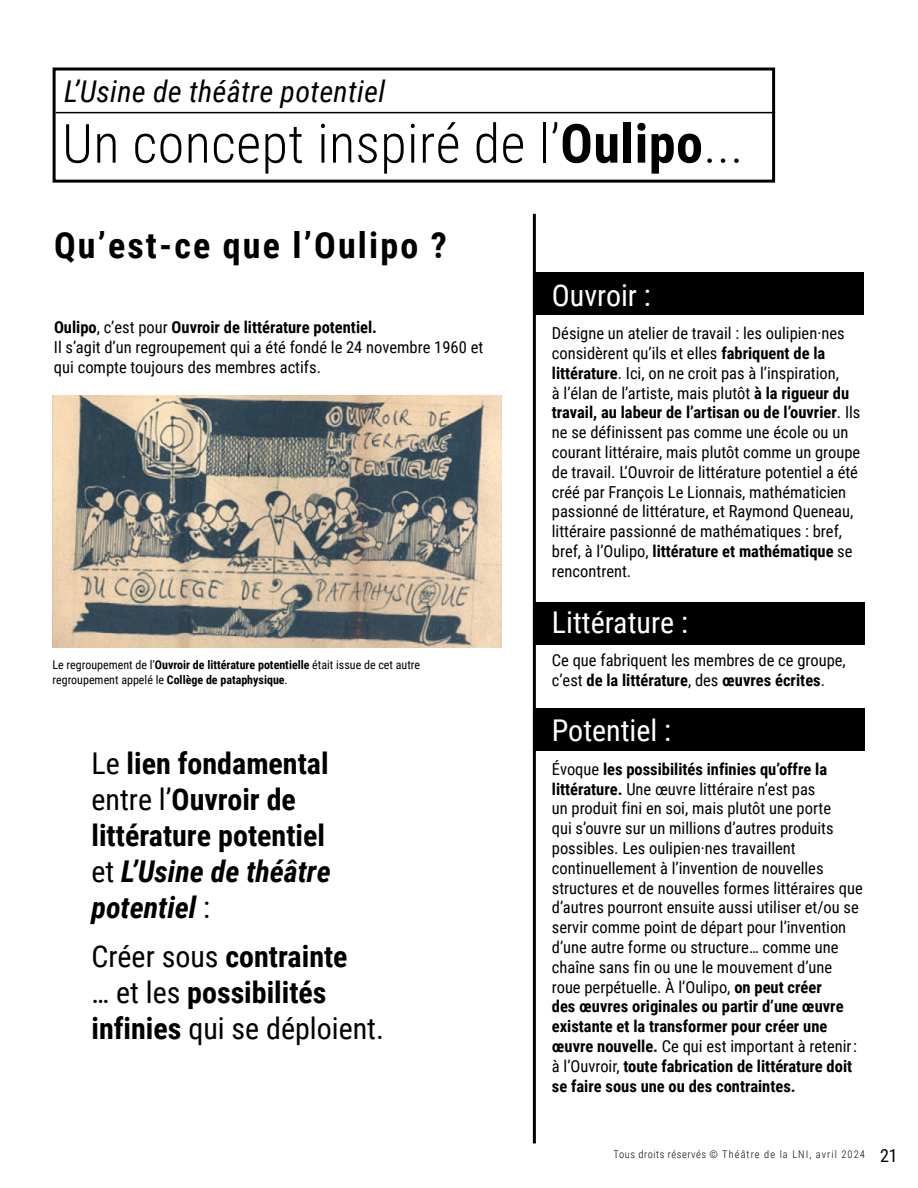
<style>
.page{position:relative;width:918px;height:1188px;background:#fff}
.page>*{position:absolute;margin:0;border:0;box-sizing:border-box;transform-origin:0 0}
.t1{font:300 54px "Roboto Condensed";letter-spacing:.01em;color:#000}
.t2{font:700 36px "Roboto Condensed";letter-spacing:.06em;color:#000}
.t3{font:700 30px/36px "Roboto Condensed";color:#000}
.t4{font:30px/36px "Roboto Condensed";color:#000}
.t5{font:30px "Roboto Condensed";color:#fff}
.t6{font:italic 30px "Roboto Condensed";letter-spacing:.01em;color:#000}
.t7{font:18px "Roboto Condensed";color:#000}
.t8{font:16.5px/19.8px "Roboto Condensed";color:#000}
.t9{font:12px/14.4px "Roboto Condensed";color:#000}
.t10{font:300 10.5px "Roboto Condensed";letter-spacing:.095em;color:#000}
.s1{font-weight:700}
.s2{font-weight:400}
.s3{font-style:italic}
</style>
<div class="page">
<div style="left:534px;top:602px;width:330px;height:42px;background:#000"></div>
<div style="left:534px;top:709px;width:330px;height:42px;background:#000"></div>
<div style="left:533px;top:273px;width:330px;height:42px;background:#000"></div>
<div style="left:53px;top:68px;width:722px;height:115px;border:3px solid #000"></div>
<hr style="left:56px;top:112px;width:719px;height:1px;background:#000">
<img style="left:53px;top:396px;width:448px;height:252px">
<hr style="left:533px;top:214px;width:3px;height:929px;background:#000">
<h3 class="t6" style="left:64px;top:70px;width:322px">L’Usine de théâtre potentiel</h3>
<h1 class="t1" style="left:62px;top:106px;width:683px">Un concept inspiré de l’<span class="s1">Oulipo</span>...</h1>
<h2 class="t2" style="left:54px;top:220px;width:394px">Qu’est-ce que l’Oulipo ?</h2>
<p class="t8" style="left:54px;top:317px;width:431px"><span class="s1">Oulipo</span>, c’est pour <span class="s1">Ouvroir de littérature potentiel.<br></span>Il s’agit d’un regroupement qui a été fondé le 24 novembre 1960 et qui compte toujours des membres actifs.</p>
<p class="t9" style="left:53px;top:657px;width:369px">Le regroupement de l’<span class="s1">Ouvroir de littérature potentielle</span> était issue de cet autre regroupement appelé le <span class="s1">Collège de pataphysique</span>.</p>
<h3 class="t3" style="left:91px;top:744px;width:241px"><span class="s2">Le</span> lien fondamental <span class="s2">entre l’</span>Ouvroir de littérature potentiel <span class="s2">et</span> <span class="s3">L’Usine de théâtre potentiel</span> <span class="s2">:</span></h3>
<h3 class="t4" style="left:91px;top:938px;width:294px">Créer sous <span class="s1">contrainte<br></span>… et les <span class="s1">possibilités infinies</span> qui se déploient.</h3>
<h3 class="t5" style="left:552px;top:274px;width:101px">Ouvroir :</h3>
<p class="t8" style="left:552px;top:323px;width:310px">Désigne un atelier de travail : les oulipien·nes considèrent qu’ils et elles <span class="s1">fabriquent de la littérature</span>. Ici, on ne croit pas à l’inspiration,<br>à l’élan de l’artiste, mais plutôt <span class="s1">à la rigueur du travail, au labeur de l’artisan ou de l’ouvrier</span>. Ils ne se définissent pas comme une école ou un courant littéraire, mais plutôt comme un groupe de travail. L’Ouvroir de littérature potentiel a été créé par François Le Lionnais, mathématicien passionné de littérature, et Raymond Queneau, littéraire passionné de mathématiques : bref, bref, à l’Oulipo, <span class="s1">littérature et mathématique</span> se rencontrent.</p>
<h3 class="t5" style="left:552px;top:601px;width:138px">Littérature :</h3>
<p class="t8" style="left:552px;top:650px;width:295px">Ce que fabriquent les membres de ce groupe, c’est <span class="s1">de la littérature</span>, des <span class="s1">œuvres écrites</span>.</p>
<h3 class="t5" style="left:552px;top:710px;width:121px">Potentiel :</h3>
<p class="t8" style="left:552px;top:758px;width:312px">Évoque <span class="s1">les possibilités infinies qu’offre la littérature.</span> Une œuvre littéraire n’est pas<br>un produit fini en soi, mais plutôt une porte<br>qui s’ouvre sur un millions d’autres produits possibles. Les oulipien·nes travaillent continuellement à l’invention de nouvelles structures et de nouvelles formes littéraires que d’autres pourront ensuite aussi utiliser et/ou se servir comme point de départ pour l’invention d’une autre forme ou structure… comme une chaîne sans fin ou une le mouvement d’une roue perpétuelle. À l’Oulipo, <span class="s1">on peut créer<br>des œuvres originales ou partir d’une œuvre existante et la transformer pour créer une œuvre nouvelle.</span> Ce qui est important à retenir: à l’Ouvroir, <span class="s1">toute fabrication de littérature doit se faire sous une ou des contraintes.</span></p>
<p class="t10" style="left:614px;top:1147px;width:253px">Tous droits réservés © Théâtre de la LNI, avril 2024</p>
<p class="t7" style="left:880px;top:1143px;width:19px">21</p>
</div>
